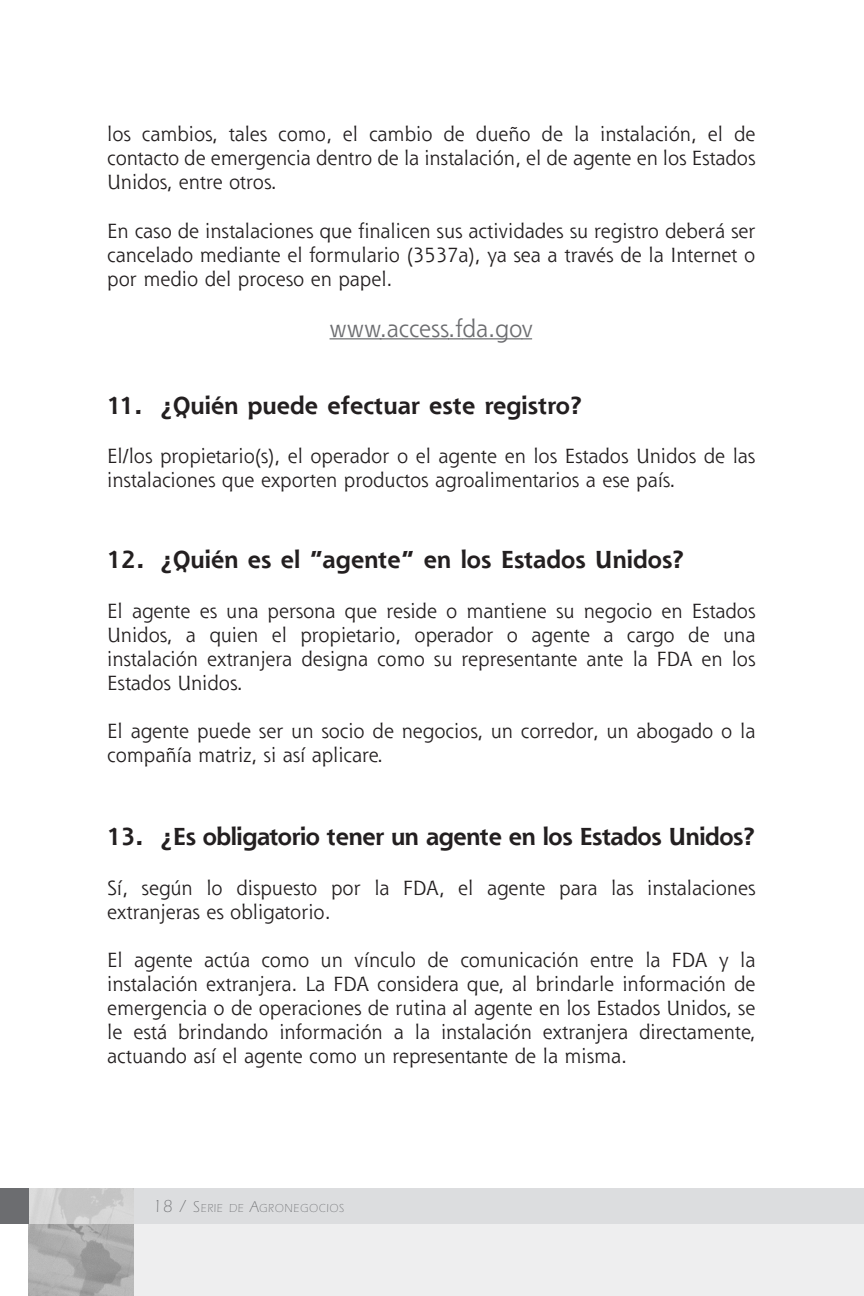
<style>
.page{position:relative;width:864px;height:1296px;background:#fff}
.page>*{position:absolute;margin:0;border:0;box-sizing:border-box;transform-origin:0 0}
.t1{font:700 24px "Shannon";color:#231f20}
.t2{font:700 24px "Shannon";letter-spacing:-.02em;color:#231f20}
.t3{font:24px "Shannon";color:#6c6d70}
.t4{font:20px/24px "Shannon";color:#231f20;text-align:justify}
.t5{font:300 12px "Itc Eras";letter-spacing:.07em;color:#6c6d70;scale:.95 1}
.s1{font-size:18px}
.s2{font-size:16px}
</style>
<div class="page">
<hr style="left:330px;top:338px;width:52px;height:1px;background:#6c6d70">
<hr style="left:380px;top:338px;width:69px;height:1px;background:#6c6d70">
<svg style="left:448px;top:338px;width:14px;height:1px"></svg>
<hr style="left:462px;top:338px;width:60px;height:1px;background:#6c6d70">
<div style="left:95px;top:1206px;width:769px;height:90px;background:#eeeeef"></div>
<div style="left:0;top:1188px;width:864px;height:36px;background:#dcdddf"></div>
<img style="left:29px;top:1224px;width:105px;height:72px">
<img style="left:31px;top:1188px;width:103px;height:36px">
<div style="left:0;top:1188px;width:29px;height:36px;background:#6c6d70"></div>
<p class="t4" style="left:107px;top:125px;width:650px">los cambios, tales como, el cambio de dueño de la instalación, el de contacto de emergencia dentro de la instalación, el de agente en los Estados Unidos, entre otros.</p>
<p class="t4" style="left:107px;top:221px;width:650px">En caso de instalaciones que finalicen sus actividades su registro deberá ser cancelado mediante el formulario (3537a), ya sea a través de la Internet o por medio del proceso en papel.</p>
<p class="t3" style="left:330px;top:320px;width:205px">www.access.fda.gov</p>
<p class="t1" style="left:107px;top:396px;width:476px">11. ¿Quién puede efectuar este registro?</p>
<p class="t4" style="left:107px;top:446px;width:650px">El/los propietario(s), el operador o el agente en los Estados Unidos de las instalaciones que exporten productos agroalimentarios a ese país.</p>
<p class="t1" style="left:107px;top:551px;width:578px">12. ¿Quién es el “agente” en los Estados Unidos?</p>
<p class="t4" style="left:107px;top:601px;width:650px">El agente es una persona que reside o mantiene su negocio en Estados Unidos, a quien el propietario, operador o agente a cargo de una instalación extranjera designa como su representante ante la FDA en los Estados Unidos.</p>
<p class="t4" style="left:107px;top:721px;width:650px">El agente puede ser un socio de negocios, un corredor, un abogado o la compañía matriz, si así aplicare.</p>
<p class="t2" style="left:107px;top:828px;width:649px">13. ¿Es obligatorio tener un agente en los Estados Unidos?</p>
<p class="t4" style="left:107px;top:878px;width:650px">Sí, según lo dispuesto por la FDA, el agente para las instalaciones extranjeras es obligatorio.</p>
<p class="t4" style="left:107px;top:950px;width:650px">El agente actúa como un vínculo de comunicación entre la FDA y la instalación extranjera. La FDA considera que, al brindarle información de emergencia o de operaciones de rutina al agente en los Estados Unidos, se le está brindando información a la instalación extranjera directamente, actuando así el agente como un representante de la misma.</p>
<p class="t5" style="left:153px;top:1204px;width:203px"><span class="s1">18 /</span> <span class="s2">S</span>ERIE DE <span class="s2">A</span>GRONEGOCIOS</p>
</div>
